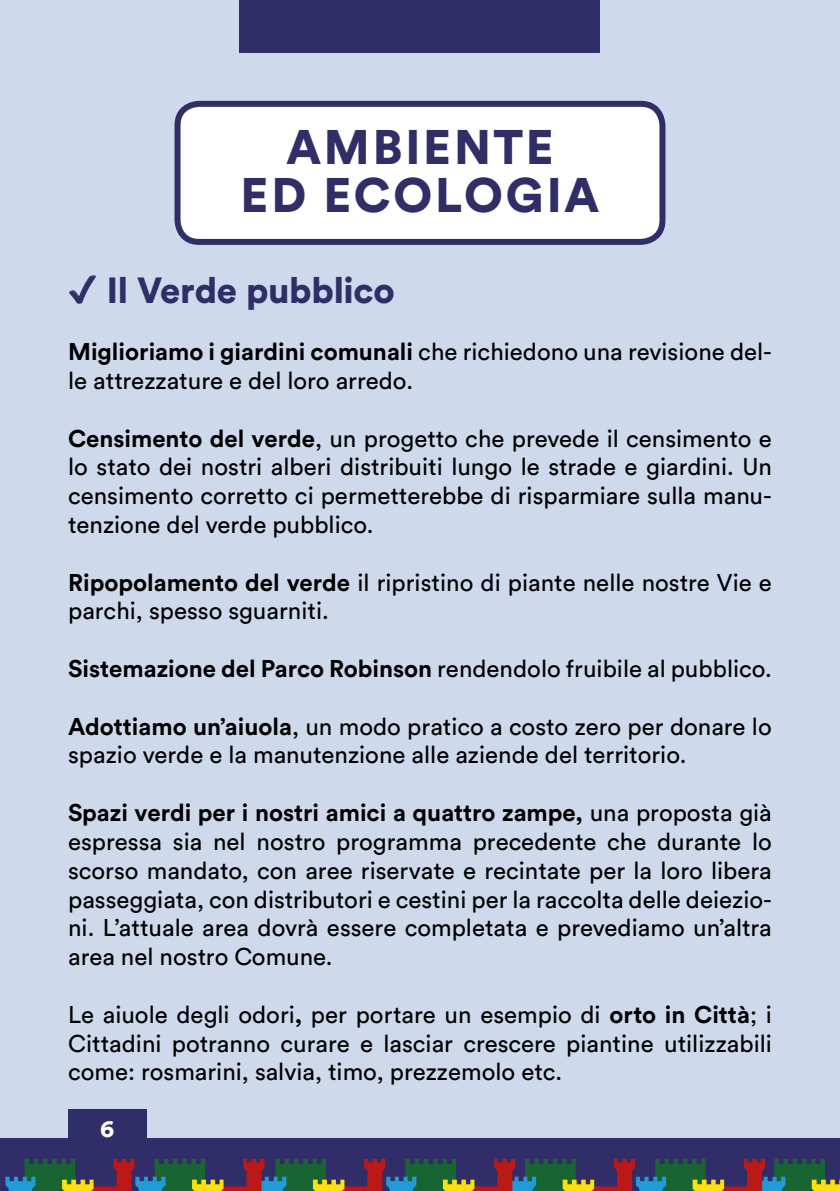
<style>
.page{position:relative;width:840px;height:1191px;background:#fff}
.page>*{position:absolute;margin:0;border:0;box-sizing:border-box;transform-origin:0 0}
.t1{font:900 48px/48px "Circular Std";letter-spacing:.055em;color:#2f2e67;text-align:center}
.t2{font:900 36px "Circular Std";letter-spacing:-.005em;color:#2f2e67}
.t3{font:24px/28.8px "Circular Std";color:#000}
.t4{font:900 24px "Circular Std";color:#fff}
.s1{font-weight:700}
</style>
<div class="page">
<div style="left:0;top:0;width:839px;height:1166px;background:#ced9eb"></div>
<div style="left:68px;top:1109px;width:78px;height:57px;background:#2f2e67"></div>
<div style="left:240px;top:0;width:360px;height:53px;background:#302d68"></div>
<div style="left:0;top:1138px;width:839px;height:53px;background:#302d68"></div>
<svg style="left:5px;top:1158px;width:834px;height:33px"></svg>
<svg style="left:69px;top:275px;width:27px;height:29px"></svg>
<div style="left:177px;top:104px;width:485px;height:138px;background:#fff;border-radius:22px"></div>
<div style="left:174px;top:101px;width:491px;height:144px;border:6px solid #2f2e67;border-radius:22px"></div>
<h1 class="t1" style="left:240px;top:122px;width:360px">AMBIENTE<br>ED ECOLOGIA</h1>
<h2 class="t2" style="left:68px;top:266px;width:328px">✔ Il Verde pubblico</h2>
<p class="t3" style="left:68px;top:337px;width:705px"><span class="s1">Miglioriamo i giardini comunali</span> che richiedono una revisione del&shy;le attrezzature e del loro arredo.</p>
<p class="t3" style="left:68px;top:423px;width:705px;text-align:justify"><span class="s1">Censimento del verde</span>, un progetto che prevede il censimento e lo stato dei nostri alberi distribuiti lungo le strade e giardini. Un censimento corretto ci permetterebbe di risparmiare sulla manu&shy;tenzione del verde pubblico.</p>
<p class="t3" style="left:68px;top:567px;width:705px"><span class="s1">Ripopolamento del verde</span> il ripristino di piante nelle nostre Vie e parchi, spesso sguarniti.</p>
<p class="t3" style="left:68px;top:654px;width:704px"><span class="s1">Sistemazione del Parco Robinson</span> rendendolo fruibile al pubblico.</p>
<p class="t3" style="left:68px;top:711px;width:704px"><span class="s1">Adottiamo un’aiuola</span>, un modo pratico a costo zero per donare lo spazio verde e la manutenzione alle aziende del territorio.</p>
<p class="t3" style="left:68px;top:798px;width:705px;text-align:justify"><span class="s1">Spazi verdi per i nostri amici a quattro zampe,</span> una proposta già espressa sia nel nostro programma precedente che durante lo scorso mandato, con aree riservate e recintate per la loro libera passeggiata, con distributori e cestini per la raccolta delle deiezio&shy;ni. L’attuale area dovrà essere completata e prevediamo un’altra area nel nostro Comune.</p>
<p class="t3" style="left:68px;top:999px;width:705px;text-align:justify">Le aiuole degli odori<span class="s1">,</span> per portare un esempio di <span class="s1">orto in Città</span>; i Cittadini potranno curare e lasciar crescere piantine utilizzabili come: rosmarini, salvia, timo, prezzemolo etc.</p>
<p class="t4" style="left:100px;top:1112px;width:16px">6</p>
</div>
